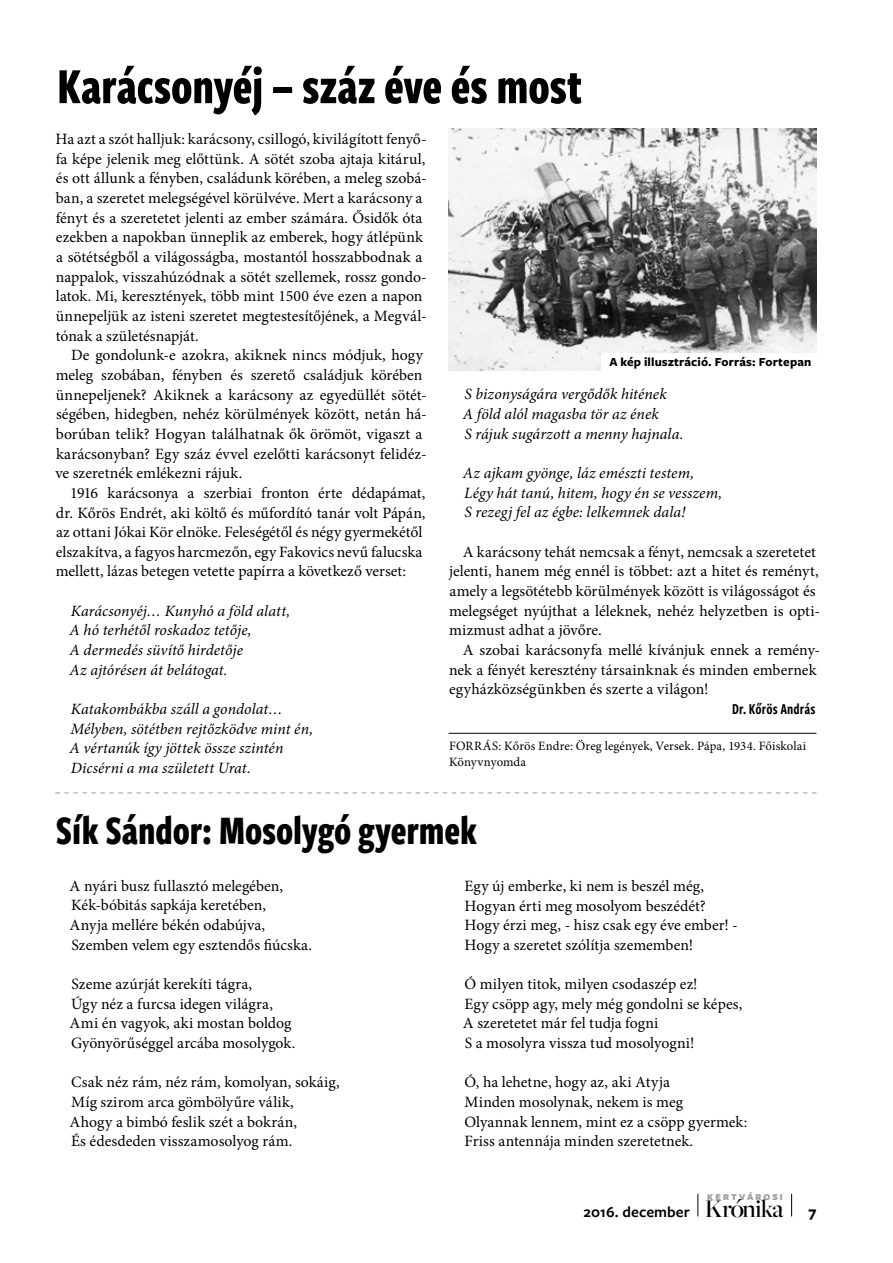
<style>
.page{position:relative;width:893px;height:1263px;background:#fff}
.page>*{position:absolute;margin:0;border:0;box-sizing:border-box;transform-origin:0 0}
.t1{font:700 52.5px "Freight Sans Cmp Pro";letter-spacing:-.005em;color:#000}
.t2{font:700 42px "Freight Sans Cmp Pro";letter-spacing:-.005em;color:#000}
.t3{font:500 26.4px "Freight Big Pro";letter-spacing:-.03em;color:#000}
.t4{font:15.75px/19.6px "Minion Pro";color:#000}
.t5{font:italic 15.75px/19.6px "Minion Pro";letter-spacing:.005em;color:#000}
.t6{font:15.75px "Freight Sans Cmp Pro Semi";letter-spacing:.005em;color:#000}
.t7{font:600 15.75px "Freight Sans Pro";letter-spacing:.005em;color:#000}
.t8{font:700 15.75px "Freight Sans Pro";color:#000}
.t9{font:12.75px/15.3px "Minion Pro";letter-spacing:.005em;color:#000}
.t10{font:700 12.75px "Freight Sans Pro";letter-spacing:.015em;color:#000}
.t11{font:900 9.3px "Freight Sans Pro";letter-spacing:.22em;color:#9d9d9c}
</style>
<div class="page">
<svg style="left:697px;top:1194px;width:1px;height:22px"></svg>
<svg style="left:791px;top:1194px;width:1px;height:22px"></svg>
<hr style="left:449px;top:733px;width:367px;height:1px;background:#000">
<img style="left:449px;top:129px;width:367px;height:241px">
<div style="left:601px;top:353px;width:215px;height:17px;background:#fff"></div>
<svg style="left:55px;top:792px;width:761px;height:1px"></svg>
<h1 class="t1" style="left:57px;top:50px;width:526px">Karácsonyéj – száz éve és most</h1>
<p class="t4" style="left:55px;top:129px;width:373px">Ha azt a szót halljuk: karácsony, csillogó, kivilágított fenyő&shy;fa képe jelenik meg előttünk. A sötét szoba ajtaja kitárul, és ott állunk a fényben, családunk körében, a meleg szobá&shy;ban, a szeretet melegségével körülvéve. Mert a karácsony a fényt és a szeretetet jelenti az ember számára. Ősidők óta ezekben a napokban ünneplik az emberek, hogy átlépünk a sötétségből a világosságba, mostantól hosszabbodnak a nappalok, visszahúzódnak a sötét szellemek, rossz gondo&shy;latok. Mi, keresztények, több mint 1500 éve ezen a napon ünnepeljük az isteni szeretet megtestesítőjének, a Megvál&shy;tónak a születésnapját.</p>
<p class="t4" style="left:55px;top:345px;width:373px;text-indent:16px">De gondolunk-e azokra, akiknek nincs módjuk, hogy meleg szobában, fényben és szerető családjuk körében ünnepeljenek? Akiknek a karácsony az egyedüllét sötét&shy;ségében, hidegben, nehéz körülmények között, netán há&shy;borúban telik? Hogyan találhatnak ők örömöt, vigaszt a karácsonyban? Egy száz évvel ezelőtti karácsonyt felidéz&shy;ve szeretnék emlékezni rájuk.</p>
<p class="t4" style="left:56px;top:483px;width:371px;text-indent:14px">1916 karácsonya a szerbiai fronton érte dédapámat, dr. Kőrös Endrét, aki költő és műfordító tanár volt Pápán, az ottani Jókai Kör elnöke. Feleségétől és négy gyermekétől elszakítva, a fagyos harcmezőn, egy Fakovics nevű falucska mellett, lázas betegen vetette papírra a következő verset:</p>
<p class="t5" style="left:70px;top:601px;width:222px">Karácsonyéj… Kunyhó a föld alatt,<br>A hó terhétől roskadoz tetője,<br>A dermedés süvítő hirdetője<br>Az ajtórésen át belátogat.</p>
<p class="t5" style="left:70px;top:699px;width:245px">Katakombákba száll a gondolat… Mélyben, sötétben rejtőzködve mint én, A vértanúk így jöttek össze szintén Dicsérni a ma született Urat.</p>
<p class="t10" style="left:609px;top:353px;width:203px">A kép illusztráció. Forrás: Fortepan</p>
<p class="t5" style="left:463px;top:385px;width:222px">S bizonyságára vergődők hitének<br>A föld alól magasba tör az ének<br>S rájuk sugárzott a menny hajnala.</p>
<p class="t5" style="left:463px;top:463px;width:261px">Az ajkam gyönge, láz emészti testem,<br>Légy hát tanú, hitem, hogy én se vesszem,<br>S rezegj fel az égbe: lelkemnek dala!</p>
<p class="t4" style="left:449px;top:542px;width:372px;text-indent:14px">A karácsony tehát nemcsak a fényt, nemcsak a szeretetet jelenti, hanem még ennél is többet: azt a hitet és reményt, amely a legsötétebb körülmények között is világosságot és melegséget nyújthat a léleknek, nehéz helyzetben is opti&shy;mizmust adhat a jövőre.</p>
<p class="t4" style="left:449px;top:640px;width:373px;text-indent:14px">A szobai karácsonyfa mellé kívánjuk ennek a remény&shy;nek a fényét keresztény társainknak és minden embernek egyházközségünkben és szerte a világon!</p>
<p class="t6" style="left:732px;top:698px;width:85px">Dr. Kőrös András</p>
<p class="t9" style="left:449px;top:739px;width:359px">FORRÁS: Kőrös Endre: Öreg legények, Versek. Pápa, 1934. Főiskolai<br>Könyvnyomda</p>
<h2 class="t2" style="left:56px;top:801px;width:423px">Sík Sándor: Mosolygó gyermek</h2>
<p class="t4" style="left:70px;top:876px;width:244px">A nyári busz fullasztó melegében, Kék-bóbitás sapkája keretében,<br>Anyja mellére békén odabújva, Szemben velem egy esztendős fiúcska.</p>
<p class="t4" style="left:70px;top:974px;width:227px">Szeme azúrját kerekíti tágra,<br>Úgy néz a furcsa idegen világra,<br>Ami én vagyok, aki mostan boldog<br>Gyönyörűséggel arcába mosolygok.</p>
<p class="t4" style="left:70px;top:1072px;width:272px">Csak néz rám, néz rám, komolyan, sokáig, Míg szirom arca gömbölyűre válik,<br>Ahogy a bimbó feslik szét a bokrán,<br>És édesdeden visszamosolyog rám.</p>
<p class="t4" style="left:464px;top:876px;width:275px">Egy új emberke, ki nem is beszél még, Hogyan érti meg mosolyom beszédét?<br>Hogy érzi meg, - hisz csak egy éve ember! - Hogy a szeretet szólítja szememben!</p>
<p class="t4" style="left:463px;top:974px;width:281px">Ó milyen titok, milyen csodaszép ez!<br>Egy csöpp agy, mely még gondolni se képes, A szeretetet már fel tudja fogni<br>S a mosolyra vissza tud mosolyogni!</p>
<p class="t4" style="left:464px;top:1072px;width:284px">Ó, ha lehetne, hogy az, aki Atyja<br>Minden mosolynak, nekem is meg Olyannak lennem, mint ez a csöpp gyermek:<br>Friss antennája minden szeretetnek.</p>
<p class="t11" style="left:707px;top:1190px;width:77px">KERTVÁROSI</p>
<h3 class="t3" style="left:705px;top:1191px;width:80px">Krónika</h3>
<p class="t7" style="left:583px;top:1201px;width:108px">2016. december</p>
<p class="t8" style="left:809px;top:1200px;width:9px">7</p>
</div>
